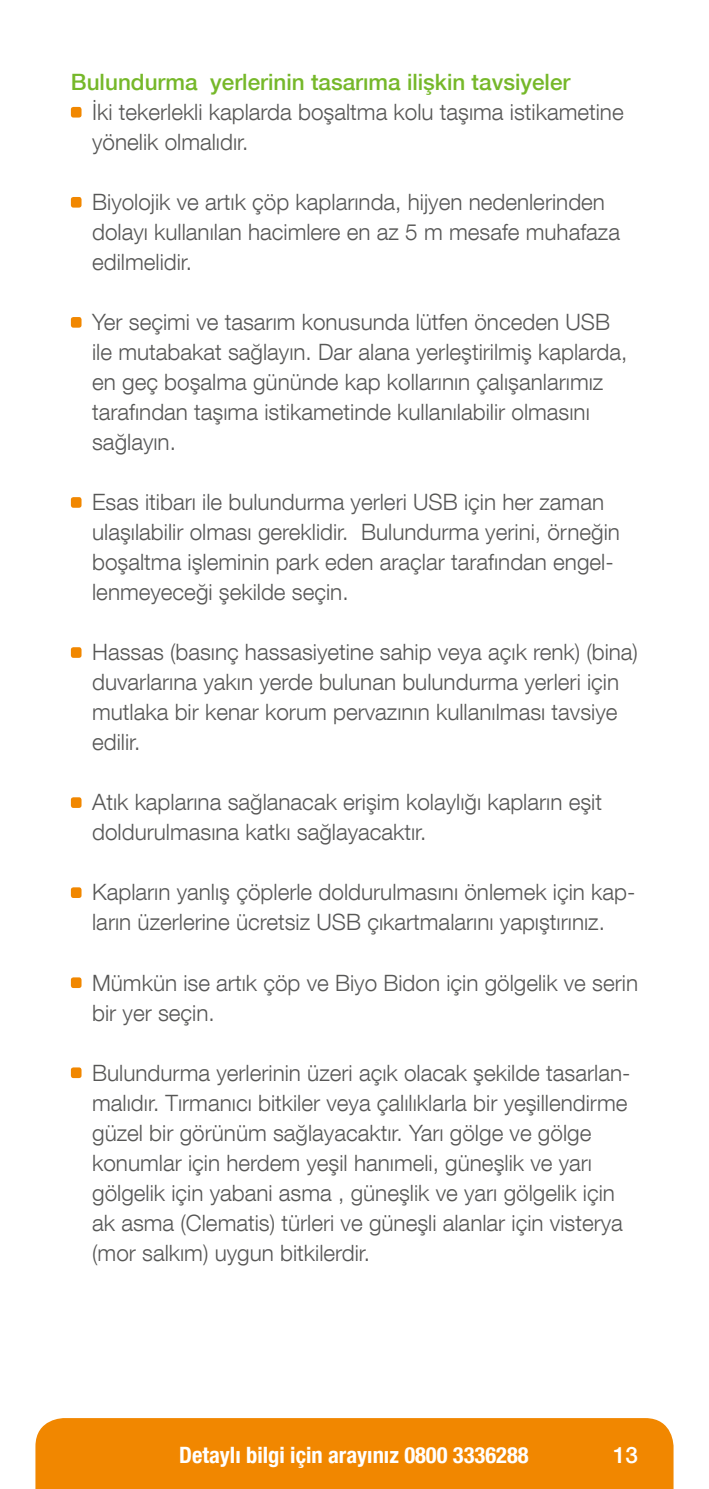
<style>
.page{position:relative;width:709px;height:1489px;background:#fff}
.page>*{position:absolute;margin:0;border:0;box-sizing:border-box;transform-origin:0 0}
.t1{font:300 22.5px/30px "Helvetica Neue LT Com";color:#575756}
.t2{font:500 22.5px "Helvetica Neue LT Com";color:#76b82a}
.t3{font:700 condensed 22.5px "Helvetica Neue LT Com";color:#fff}
.t4{font:500 22.5px "Helvetica Neue LT Com";color:#fff}
</style>
<div class="page">
<div style="left:35px;top:1418px;width:638px;height:70px;background:#f18700"></div>
<div style="left:71px;top:107px;width:10px;height:11px;background:#f18700;border-radius:2px"></div>
<div style="left:71px;top:197px;width:10px;height:11px;background:#f18700;border-radius:2px"></div>
<div style="left:71px;top:317px;width:10px;height:11px;background:#f18700;border-radius:2px"></div>
<div style="left:71px;top:497px;width:10px;height:11px;background:#f18700;border-radius:2px"></div>
<div style="left:71px;top:647px;width:10px;height:11px;background:#f18700;border-radius:2px"></div>
<div style="left:71px;top:797px;width:10px;height:11px;background:#f18700;border-radius:2px"></div>
<div style="left:71px;top:887px;width:10px;height:11px;background:#f18700;border-radius:2px"></div>
<div style="left:71px;top:977px;width:10px;height:11px;background:#f18700;border-radius:2px"></div>
<div style="left:71px;top:1067px;width:10px;height:11px;background:#f18700;border-radius:2px"></div>
<p class="t2" style="left:71px;top:68px;width:501px">Bulundurma yerlerinin tasarıma ilişkin tavsiyeler</p>
<p class="t1" style="left:92px;top:97px;width:533px">İki tekerlekli kaplarda boşaltma kolu taşıma istikametine yönelik olmalıdır.</p>
<p class="t1" style="left:92px;top:187px;width:529px">Biyolojik ve artık çöp kaplarında, hijyen nedenlerinden dolayı kullanılan hacimlere en az 5 m mesafe muhafaza edilmelidir.</p>
<p class="t1" style="left:92px;top:307px;width:537px">Yer seçimi ve tasarım konusunda lütfen önceden USB ile mutabakat sağlayın. Dar alana yerleştirilmiş kaplarda, en geç boşalma gününde kap kollarının çalışanlarımız tarafından taşıma istikametinde kullanılabilir olmasını sağlayın.</p>
<p class="t1" style="left:92px;top:487px;width:529px">Esas itibarı ile bulundurma yerleri USB için her zaman ulaşılabilir olması gereklidir. Bulundurma yerini, örneğin boşaltma işleminin park eden araçlar tarafından engel&shy;lenmeyeceği şekilde seçin.</p>
<p class="t1" style="left:92px;top:637px;width:547px">Hassas (basınç hassasiyetine sahip veya açık renk) (bina) duvarlarına yakın yerde bulunan bulundurma yerleri için mutlaka bir kenar korum pervazının kullanılması tavsiye edilir.</p>
<p class="t1" style="left:92px;top:787px;width:511px">Atık kaplarına sağlanacak erişim kolaylığı kapların eşit doldurulmasına katkı sağlayacaktır.</p>
<p class="t1" style="left:92px;top:877px;width:544px">Kapların yanlış çöplerle doldurulmasını önlemek için kap&shy;ların üzerlerine ücretsiz USB çıkartmalarını yapıştırınız.</p>
<p class="t1" style="left:92px;top:967px;width:547px">Mümkün ise artık çöp ve Biyo Bidon için gölgelik ve serin bir yer seçin.</p>
<p class="t1" style="left:92px;top:1057px;width:540px">Bulundurma yerlerinin üzeri açık olacak şekilde tasarlan&shy;malıdır. Tırmanıcı bitkiler veya çalılıklarla bir yeşillendirme güzel bir görünüm sağlayacaktır. Yarı gölge ve gölge konumlar için herdem yeşil hanımeli, güneşlik ve yarı gölgelik için yabani asma , güneşlik ve yarı gölgelik için ak asma (Clematis) türleri ve güneşli alanlar için visterya (mor salkım) uygun bitkilerdir.</p>
<p class="t3" style="left:179px;top:1440px;width:351px">Detaylı bilgi için arayınız 0800 3336288</p>
<p class="t4" style="left:613px;top:1440px;width:27px">13</p>
</div>
